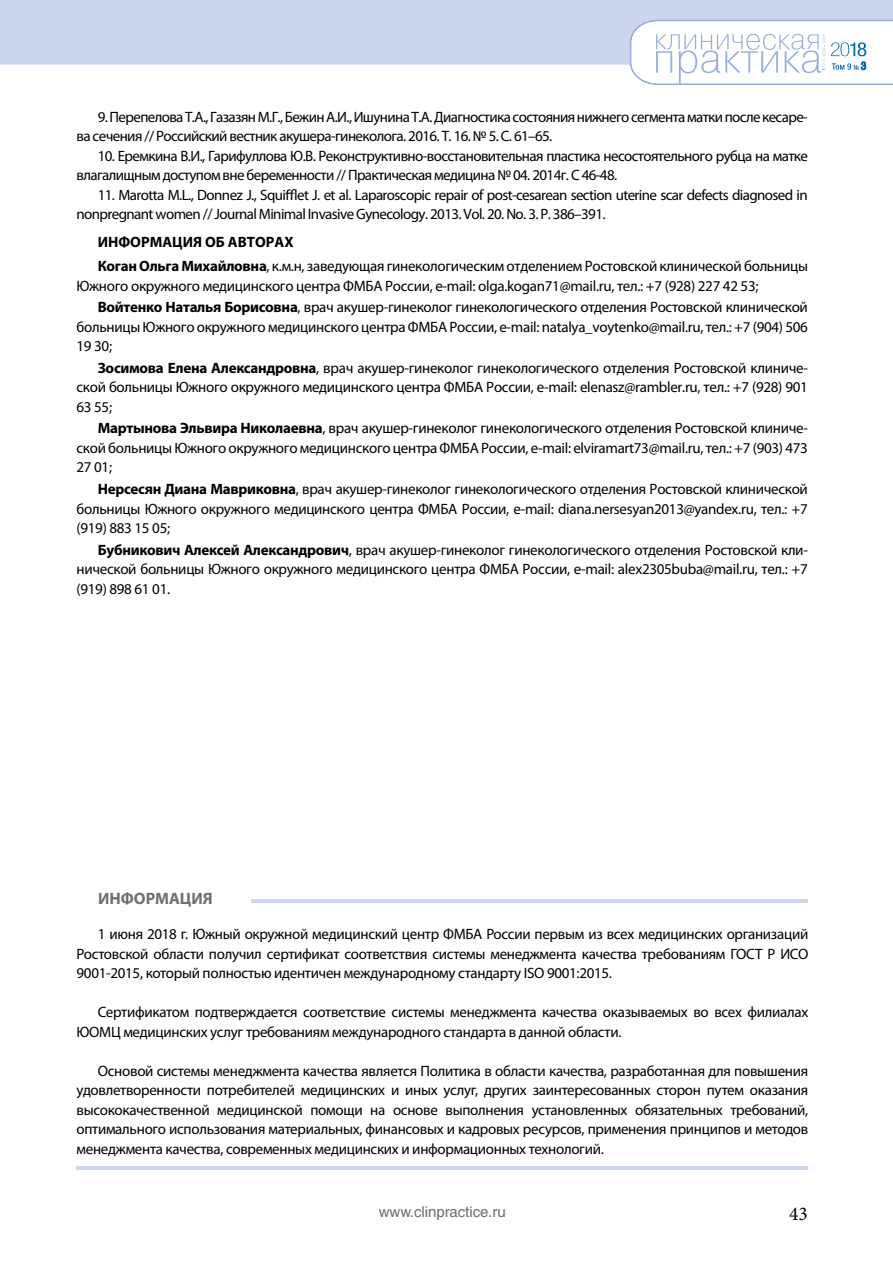
<style>
.page{position:relative;width:893px;height:1263px;background:#fff}
.page>*{position:absolute;margin:0;border:0;box-sizing:border-box;transform-origin:0 0}
.t1{font:19.5px "Minion Pro";color:#000}
.t2{font:700 16.5px "Myriad Pro";color:#706f6f}
.t3{font:15px/19.5px "Myriad Pro";letter-spacing:-.02em;color:#000;text-align:justify}
.t4{font:15px/19.5px "Myriad Pro";letter-spacing:-.04em;color:#000}
.t5{font:15px "Helvetica Cyrillic";color:#706f6f}
.t6{font:11.1px "Helvetica Cyrillic";color:#006ab3;scale:.85 1}
.s1{font-weight:700}
</style>
<div class="page">
<div style="left:0;top:0;width:893px;height:65px;background:#cdd6ee"></div>
<svg style="left:629px;top:19px;width:264px;height:66px"></svg>
<hr style="left:251px;top:899px;width:556px;height:3px;background:#ccd6ef">
<hr style="left:77px;top:1166px;width:731px;height:3px;background:#ccd6ef">
<p class="t4" style="left:77px;top:107px;width:733px;text-indent:21px">9. Перепелова Т.А., Газазян М.Г., Бежин А.И., Ишунина Т.А. Диагностика состояния нижнего сегмента матки после кесаре&shy;ва сечения // Российский вестник акушера-гинеколога. 2016. Т. 16. № 5. С. 61–65.</p>
<p class="t4" style="left:77px;top:146px;width:733px;text-indent:21px">10. Еремкина В.И., Гарифуллова Ю.В. Реконструктивно-восстановительная пластика несостоятельного рубца на матке влагалищным доступом вне беременности // Практическая медицина № 04. 2014г. С 46-48.</p>
<p class="t4" style="left:77px;top:185px;width:733px;text-indent:21px">11. Marotta M.L., Donnez J., Squifflet J. et al. Laparoscopic repair of post-cesarean section uterine scar defects diagnosed in nonpregnant women // Journal Minimal Invasive Gynecology. 2013. Vol. 20. No. 3. P. 386–391.</p>
<p class="t3" style="left:98px;top:230px;width:712px;line-height:23.7px"><span class="s1">ИНФОРМАЦИЯ ОБ АВТОРАХ<br>Коган Ольга Михайловна</span>, к.м.н, заведующая гинекологическим отделением Ростовской клинической больницы</p>
<p class="t3" style="left:98px;top:274px;width:712px;line-height:21.6px;text-indent:-21px">Южного окружного медицинского центра ФМБА России, e-mail: olga.kogan71@mail.ru, тел.: +7 (928) 227 42 53;<br><span class="s1">Войтенко Наталья Борисовна</span>, врач акушер-гинеколог гинекологического отделения Ростовской клинической</p>
<p class="t3" style="left:77px;top:317px;width:733px">больницы Южного окружного медицинского центра ФМБА России, e-mail: natalya_voytenko@mail.ru, тел.: +7 (904) 506<br>19 30;</p>
<p class="t3" style="left:77px;top:358px;width:733px;text-indent:21px"><span class="s1">Зосимова Елена Александровна</span>, врач акушер-гинеколог гинекологического отделения Ростовской клиниче&shy;ской больницы Южного окружного медицинского центра ФМБА России, e-mail: elenasz@rambler.ru, тел.: +7 (928) 901<br>63 55;</p>
<p class="t3" style="left:77px;top:418px;width:733px;text-indent:21px"><span class="s1">Мартынова Эльвира Николаевна</span>, врач акушер-гинеколог гинекологического отделения Ростовской клиниче&shy;ской больницы Южного окружного медицинского центра ФМБА России, e-mail: elviramart73@mail.ru, тел.: +7 (903) 473<br>27 01;</p>
<p class="t3" style="left:77px;top:479px;width:733px;text-indent:21px"><span class="s1">Нерсесян Диана Мавриковна</span>, врач акушер-гинеколог гинекологического отделения Ростовской клинической больницы Южного окружного медицинского центра ФМБА России, e-mail: diana.nersesyan2013@yandex.ru, тел.: +7 (919) 883 15 05;</p>
<p class="t3" style="left:77px;top:540px;width:733px;text-indent:21px"><span class="s1">Бубникович Алексей Александрович</span>, врач акушер-гинеколог гинекологического отделения Ростовской кли&shy;нической больницы Южного окружного медицинского центра ФМБА России, e-mail: alex2305buba@mail.ru, тел.: +7 (919) 898 61 01.</p>
<p class="t6" style="left:861px;top:58px;width:8px">3</p>
<p class="t2" style="left:98px;top:889px;width:116px">ИНФОРМАЦИЯ</p>
<p class="t3" style="left:77px;top:924px;width:733px;text-indent:21px">1 июня 2018 г. Южный окружной медицинский центр ФМБА России первым из всех медицинских организаций Ростовской области получил сертификат соответствия системы менеджмента качества требованиям ГОСТ Р ИСО 9001-2015, который полностью идентичен международному стандарту ISO 9001:2015.</p>
<p class="t3" style="left:77px;top:1002px;width:733px;text-indent:21px">Сертификатом подтверждается соответствие системы менеджмента качества оказываемых во всех филиалах<br>ЮОМЦ медицинских услуг требованиям международного стандарта в данной области.</p>
<p class="t3" style="left:77px;top:1061px;width:733px;text-indent:21px">Основой системы менеджмента качества является Политика в области качества, разработанная для повышения удовлетворенности потребителей медицинских и иных услуг, других заинтересованных сторон путем оказания высококачественной медицинской помощи на основе выполнения установленных обязательных требований, оптимального использования материальных, финансовых и кадровых ресурсов, применения принципов и методов менеджмента качества, современных медицинских и информационных технологий.</p>
<p class="t5" style="left:379px;top:1203px;width:128px">www.clinpractice.ru</p>
<h1 class="t1" style="left:789px;top:1200px;width:20px">43</h1>
</div>
